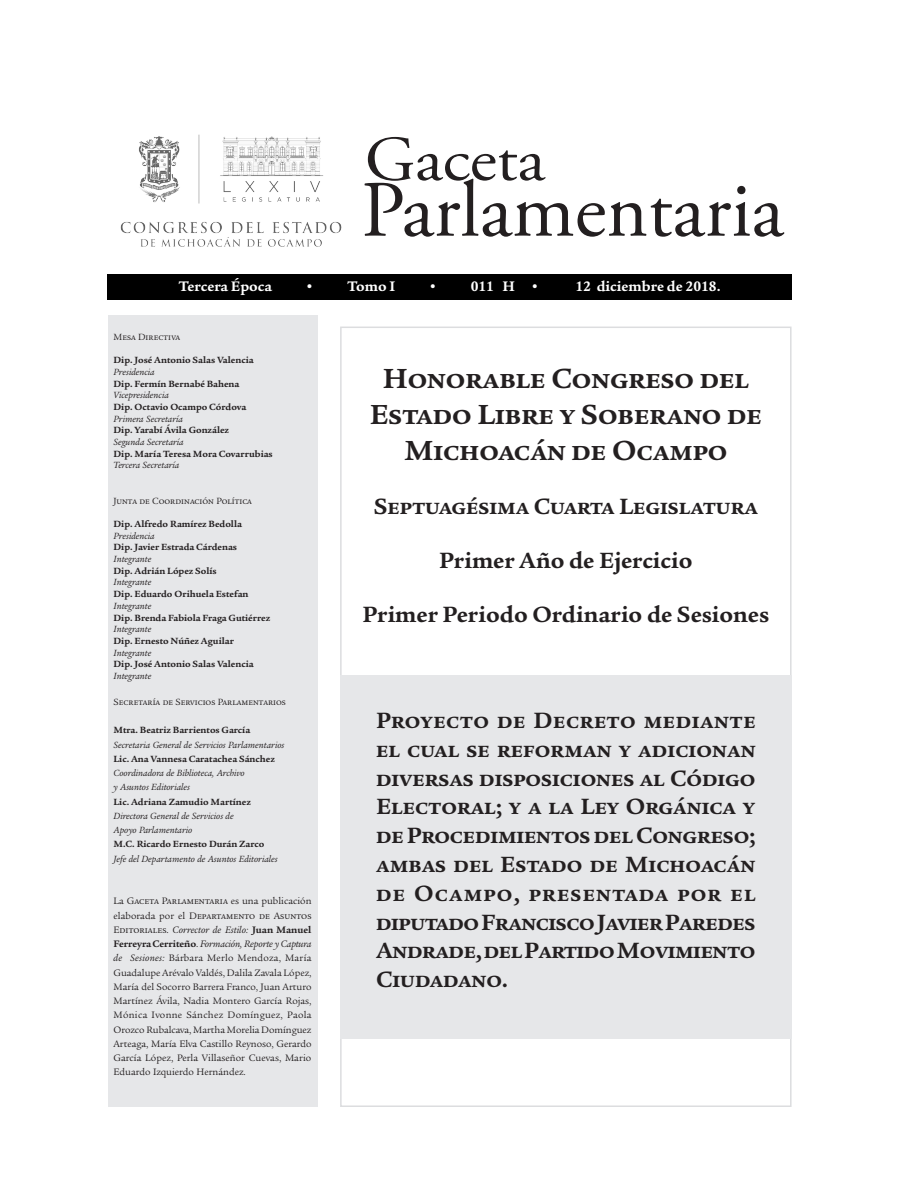
<style>
.page{position:relative;width:918px;height:1188px;background:#fff}
.page>*{position:absolute;margin:0;border:0;box-sizing:border-box;transform-origin:0 0}
.cbz{font:700 30px/36px "Legacy Serif ITC Std";color:#231f20;text-align:center}
.cbz-2{font:700 24px/28.8px "Legacy Serif ITC Std";color:#231f20;text-align:justify}
.t1{font:700 15px "Legacy Serif ITC Std";color:#fff}
.t2{font:10.2px/14.2px "Legacy Serif ITC Std";letter-spacing:-.005em;color:#231f20;text-align:justify}
.t3{font:700 9.75px "Legacy Serif ITC Std";color:#231f20}
.t4{font:italic 9.75px/14.2px "Legacy Serif ITC Std";color:#231f20}
.t5{font:9.75px "Legacy Serif ITC Std";color:#231f20}
.s1{font-style:italic}
.s2{font-weight:700}
</style>
<div class="page">
<div style="left:108px;top:274px;width:684px;height:25px;background:#000"></div>
<svg style="left:364px;top:137px;width:420px;height:100px"></svg>
<div style="left:108px;top:315px;width:210px;height:792px;background:#e6e7e9"></div>
<div style="left:340px;top:675px;width:452px;height:364px;background:#e6e7e9"></div>
<img style="left:120px;top:134px;width:222px;height:113px">
<p class="t1" style="left:179px;top:277px;width:95px">Tercera Época</p>
<p class="t1" style="left:305px;top:277px;width:11px">•</p>
<p class="t1" style="left:347px;top:277px;width:50px">Tomo I</p>
<p class="t1" style="left:428px;top:277px;width:11px">•</p>
<p class="t1" style="left:471px;top:277px;width:70px">011 H •</p>
<p class="t1" style="left:575px;top:277px;width:147px">12 diciembre de 2018.</p>
<p class="t5" style="left:114px;top:331px;width:68px">Mesa Directiva</p>
<p class="t3" style="left:114px;top:354px;width:142px">Dip. José Antonio Salas Valencia</p>
<p class="t4" style="left:114px;top:365px;width:43px">Presidencia</p>
<p class="t3" style="left:114px;top:378px;width:128px">Dip. Fermín Bernabé Bahena</p>
<p class="t4" style="left:114px;top:388px;width:57px">Vicepresidencia</p>
<p class="t3" style="left:114px;top:401px;width:134px">Dip. Octavio Ocampo Córdova</p>
<p class="t4" style="left:114px;top:412px;width:71px">Primera Secretaría</p>
<p class="t3" style="left:114px;top:425px;width:117px">Dip. Yarabí Ávila González</p>
<p class="t4" style="left:114px;top:435px;width:72px">Segunda Secretaría</p>
<p class="t3" style="left:114px;top:448px;width:161px">Dip. María Teresa Mora Covarrubias</p>
<p class="t4" style="left:114px;top:458px;width:67px">Tercera Secretaría</p>
<p class="t5" style="left:114px;top:495px;width:140px">Junta de Coordinación Política</p>
<p class="t3" style="left:114px;top:518px;width:130px">Dip. Alfredo Ramírez Bedolla</p>
<p class="t4" style="left:114px;top:529px;width:43px">Presidencia</p>
<p class="t3" style="left:114px;top:542px;width:125px">Dip. Javier Estrada Cárdenas</p>
<p class="t4" style="left:114px;top:552px;width:39px">Integrante</p>
<p class="t3" style="left:114px;top:565px;width:105px">Dip. Adrián López Solís</p>
<p class="t4" style="left:114px;top:575px;width:39px">Integrante</p>
<p class="t3" style="left:114px;top:588px;width:136px">Dip. Eduardo Orihuela Estefan</p>
<p class="t4" style="left:114px;top:599px;width:39px">Integrante</p>
<p class="t3" style="left:114px;top:612px;width:158px">Dip. Brenda Fabiola Fraga Gutiérrez</p>
<p class="t4" style="left:114px;top:622px;width:39px">Integrante</p>
<p class="t3" style="left:114px;top:635px;width:122px">Dip. Ernesto Núñez Aguilar</p>
<p class="t4" style="left:114px;top:646px;width:39px">Integrante</p>
<p class="t3" style="left:114px;top:659px;width:142px">Dip. José Antonio Salas Valencia</p>
<p class="t4" style="left:114px;top:669px;width:39px">Integrante</p>
<p class="t5" style="left:114px;top:696px;width:174px">Secretaría de Servicios Parlamentarios</p>
<p class="t3" style="left:114px;top:725px;width:138px">Mtra. Beatriz Barrientos García</p>
<p class="t4" style="left:114px;top:738px;width:172px">Secretaria General de Servicios Parlamentarios</p>
<p class="t3" style="left:114px;top:753px;width:163px">Lic. Ana Vannesa Caratachea Sánchez</p>
<p class="t4" style="left:114px;top:766px;width:133px">Coordinadora de Biblioteca, Archivo</p>
<p class="t4" style="left:114px;top:780px;width:78px">y Asuntos Editoriales</p>
<p class="t3" style="left:114px;top:796px;width:139px">Lic. Adriana Zamudio Martínez</p>
<p class="t4" style="left:114px;top:809px;width:122px">Directora General de Servicios de<br>Apoyo Parlamentario</p>
<p class="t3" style="left:114px;top:839px;width:152px">M.C. Ricardo Ernesto Durán Zarco</p>
<p class="t4" style="left:114px;top:852px;width:166px">Jefe del Departamento de Asuntos Editoriales</p>
<p class="t2" style="left:114px;top:894px;width:200px">La Gaceta Parlamentaria es una publicación elaborada por el Departamento de Asuntos Editoriales. <span class="s1">Corrector de Estilo:</span> <span class="s2">Juan Manuel Ferreyra Cerriteño</span>. <span class="s1">Formación, Reporte y Captura de Sesiones:</span> Bárbara Merlo Mendoza, María Guadalupe Arévalo Valdés, Dalila Zavala López, María del Socorro Barrera Franco, Juan Arturo Martínez Ávila, Nadia Montero García Rojas, Mónica Ivonne Sánchez Domínguez, Paola Orozco Rubalcava, Martha Morelia Domínguez Arteaga, María Elva Castillo Reynoso, Gerardo García López, Perla Villaseñor Cuevas, Mario Eduardo Izquierdo Hernández.</p>
<p class="cbz" style="left:370px;top:361px;width:394px">Honorable Congreso del<br>Estado Libre y Soberano de<br>Michoacán de Ocampo</p>
<p class="cbz-2" style="left:374px;top:492px;width:386px">Septuagésima Cuarta Legislatura</p>
<p class="cbz-2" style="left:439px;top:546px;width:255px">Primer Año de Ejercicio</p>
<p class="cbz-2" style="left:362px;top:600px;width:408px">Primer Periodo Ordinario de Sesiones</p>
<p class="cbz-2" style="left:376px;top:706px;width:381px">Proyecto de Decreto mediante el cual se reforman y adicionan diversas disposiciones al Código Electoral; y a la Ley Orgánica y de Procedimientos del Congreso; ambas del Estado de Michoacán de Ocampo, presentada por el diputado Francisco Javier Paredes Andrade, del Partido Movimiento Ciudadano.</p>
</div>
